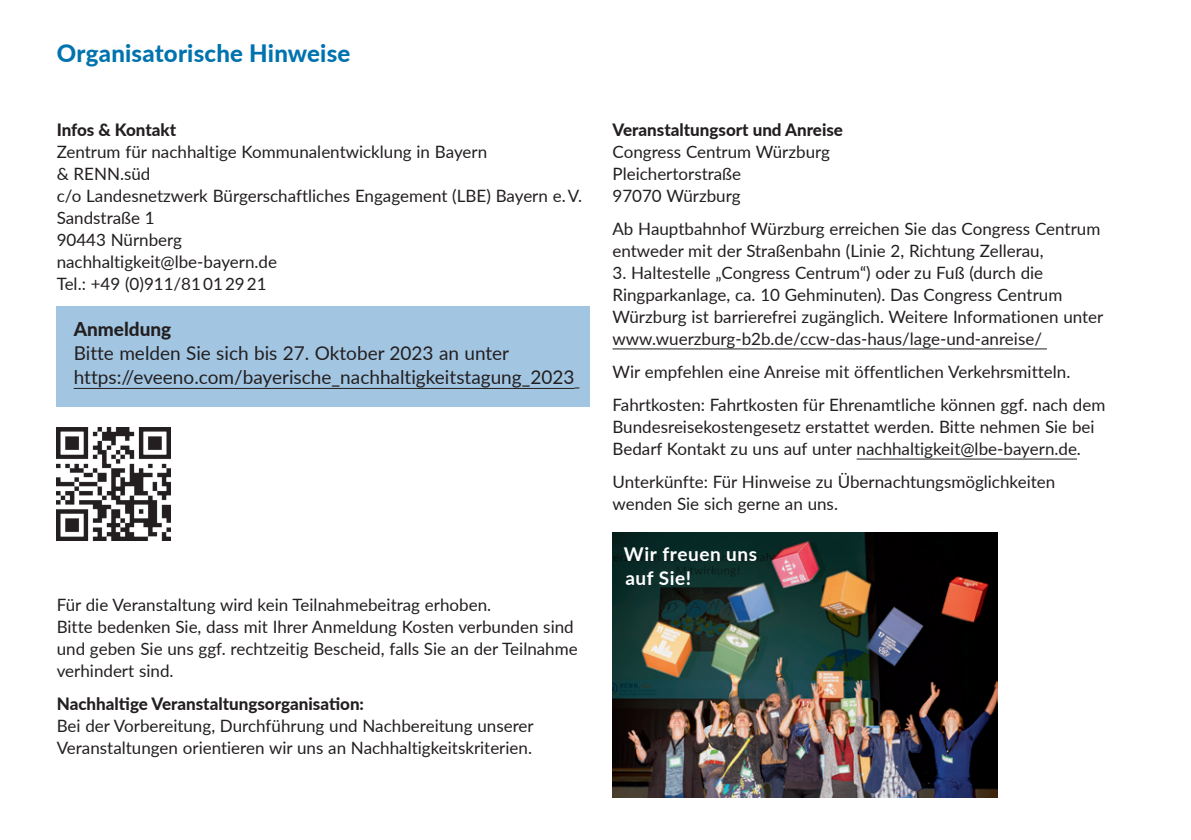
<style>
.page{position:relative;width:1191px;height:840px;background:#fff}
.page>*{position:absolute;margin:0;border:0;box-sizing:border-box;transform-origin:0 0}
.Überschrift_12_Pt_H3{font:800 24px "Lato";letter-spacing:.01em;color:#0073ae}
.Text_9_5_Pt_Aufzählung_P{font:19px/24px "Lato";color:#231f20}
.t1{font:700 19px/24px "Lato";letter-spacing:.03em;color:#fff}
.Text_9_5_Pt_Aufzählung_P-2{font:800 19px "Lato";color:#231f20}
.Text_8_5_Pt_Abstand_davor{font:17px/22px "Lato";color:#231f20}
.Text_8_5_Pt{font:17px/22px "Lato";color:#231f20}
.Überschrift_8_5_Pt_H4{font:800 17px "Lato";color:#231f20}
</style>
<div class="page">
<img style="left:612px;top:532px;width:385px;height:265px">
<div style="left:57px;top:306px;width:533px;height:101px;background:#a2c5e2"></div>
<hr style="left:74px;top:388px;width:500px;height:1px;background:#231f20">
<hr style="left:612px;top:348px;width:435px;height:1px;background:#231f20">
<hr style="left:856px;top:458px;width:221px;height:1px;background:#231f20">
<img style="left:57px;top:427px;width:113px;height:113px">
<h3 class="Überschrift_12_Pt_H3" style="left:57px;top:35px;width:295px">Organisatorische Hinweise</h3>
<h4 class="Überschrift_8_5_Pt_H4" style="left:57px;top:117px;width:121px">Infos &amp; Kontakt</h4>
<p class="Text_8_5_Pt" style="left:57px;top:140px;width:527px">Zentrum für nachhaltige Kommunalentwicklung in Bayern<br>&amp; RENN.süd<br>c/o Landesnetzwerk Bürgerschaftliches Engagement (LBE) Bayern e. V.<br>Sandstraße 1<br>90443 Nürnberg<br>nachhaltigkeit@lbe-bayern.de<br>Tel.: +49 (0)911/81 01 29 21</p>
<p class="Text_9_5_Pt_Aufzählung_P-2" style="left:74px;top:315px;width:99px">Anmeldung</p>
<p class="Text_9_5_Pt_Aufzählung_P" style="left:74px;top:340px;width:502px">Bitte melden Sie sich bis 27. Oktober 2023 an unter https://eveeno.com/bayerische_nachhaltigkeitstagung_2023</p>
<p class="Text_8_5_Pt_Abstand_davor" style="left:57px;top:592px;width:522px">Für die Veranstaltung wird kein Teilnahmebeitrag erhoben.<br>Bitte bedenken Sie, dass mit Ihrer Anmeldung Kosten verbunden sind und geben Sie uns ggf. rechtzeitig Bescheid, falls Sie an der Teilnahme verhindert sind.</p>
<p class="Überschrift_8_5_Pt_H4" style="left:57px;top:691px;width:309px">Nachhaltige Veranstaltungsorganisation:</p>
<p class="Text_8_5_Pt" style="left:57px;top:713px;width:478px">Bei der Vorbereitung, Durchführung und Nachbereitung unserer<br>Veranstaltungen orientieren wir uns an Nachhaltigkeitskriterien.</p>
<h5 class="Überschrift_8_5_Pt_H4" style="left:612px;top:117px;width:232px">Veranstaltungsort und Anreise</h5>
<p class="Text_8_5_Pt" style="left:612px;top:140px;width:219px">Congress Centrum Würzburg<br>Pleichertorstraße<br>97070 Würzburg</p>
<p class="Text_8_5_Pt_Abstand_davor" style="left:612px;top:217px;width:489px">Ab Hauptbahnhof Würzburg erreichen Sie das Congress Centrum entweder mit der Straßenbahn (Linie 2, Richtung Zellerau,</p>
<p class="Text_8_5_Pt_Abstand_davor" style="left:612px;top:261px;width:492px">3. Haltestelle „Congress Centrum“) oder zu Fuß (durch die Ringparkanlage, ca. 10 Gehminuten). Das Congress Centrum Würzburg ist barrierefrei zugänglich. Weitere Informationen unter www.wuerzburg-b2b.de/ccw-das-haus/lage-und-anreise/</p>
<p class="Text_8_5_Pt_Abstand_davor" style="left:612px;top:360px;width:459px">Wir empfehlen eine Anreise mit öffentlichen Verkehrsmitteln.</p>
<p class="Text_8_5_Pt_Abstand_davor" style="left:612px;top:393px;width:494px">Fahrtkosten: Fahrtkosten für Ehrenamtliche können ggf. nach dem<br>Bundesreisekostengesetz erstattet werden. Bitte nehmen Sie bei<br>Bedarf Kontakt zu uns auf unter nachhaltigkeit@lbe-bayern.de.</p>
<p class="Text_8_5_Pt_Abstand_davor" style="left:612px;top:470px;width:444px">Unterkünfte: Für Hinweise zu Übernachtungsmöglichkeiten wenden Sie sich gerne an uns.</p>
<p class="t1" style="left:624px;top:540px;width:135px">Wir freuen uns auf Sie!</p>
</div>
